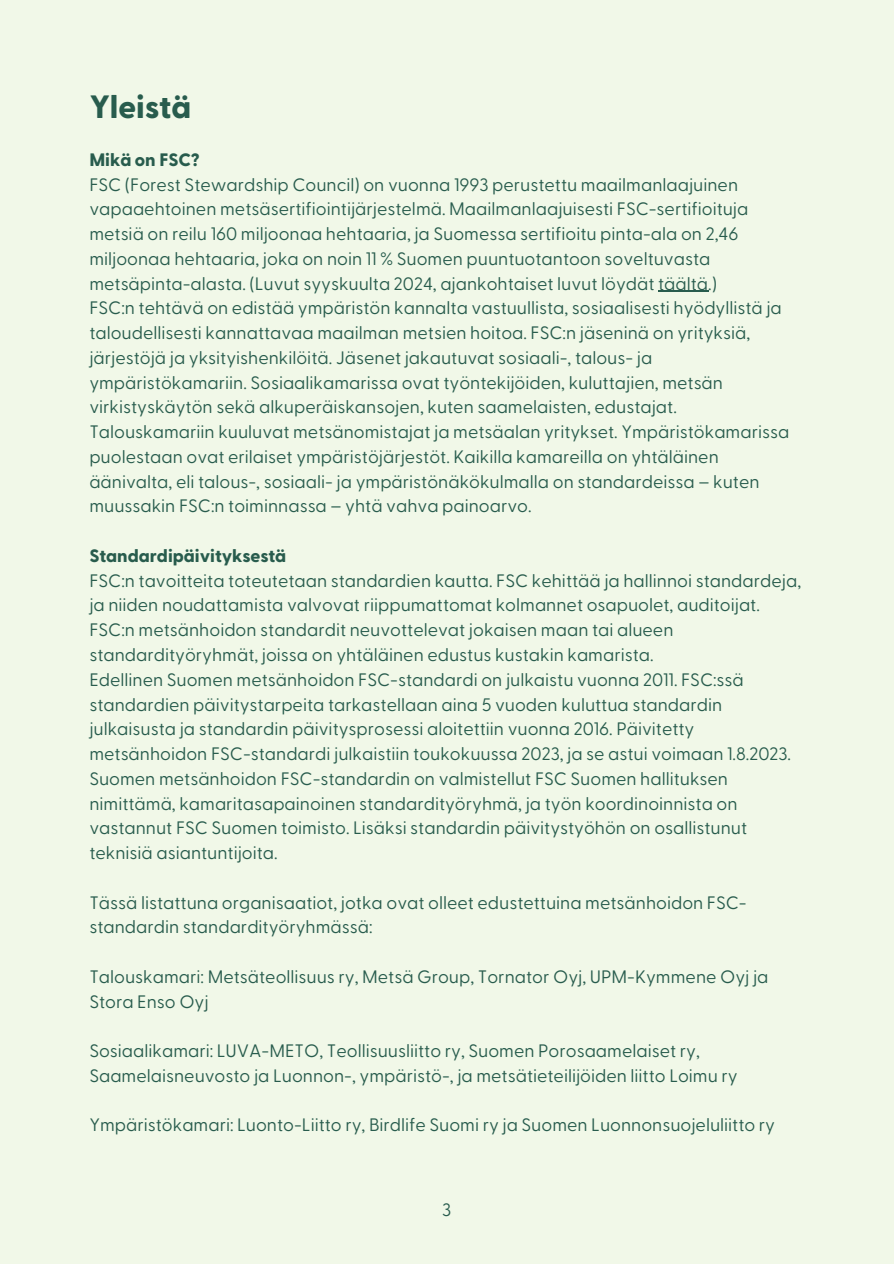
<style>
.page{position:relative;width:894px;height:1264px;background:#fff}
.page>*{position:absolute;margin:0;border:0;box-sizing:border-box;transform-origin:0 0}
.t1{font:800 32.25px "Greycliff CF";color:#285c4d}
.t2{font:18px/24.8px "Greycliff CF";color:#285c4d}
.t3{font:800 18px "Greycliff CF";color:#285c4d}
</style>
<div class="page">
<div style="left:0;top:0;width:893px;height:1263px;background:#f1f8e8"></div>
<hr style="left:658px;top:291px;width:50px;height:1px;background:#285c4d">
<p class="t1" style="left:89px;top:92px;width:103px">Yleistä</p>
<h1 class="t3" style="left:89px;top:151px;width:111px">Mikä on FSC?</h1>
<p class="t2" style="left:89px;top:173px;width:660px">FSC (Forest Stewardship Council) on vuonna 1993 perustettu maailmanlaajuinen vapaaehtoinen metsäsertifiointijärjestelmä. Maailmanlaajuisesti FSC-sertifioituja metsiä on reilu 160 miljoonaa hehtaaria, ja Suomessa sertifioitu pinta-ala on 2,46 miljoonaa hehtaaria, joka on noin 11 % Suomen puuntuotantoon soveltuvasta metsäpinta-alasta. (Luvut syyskuulta 2024, ajankohtaiset luvut löydät täältä.)</p>
<p class="t2" style="left:89px;top:296px;width:701px">FSC:n tehtävä on edistää ympäristön kannalta vastuullista, sosiaalisesti hyödyllistä ja taloudellisesti kannattavaa maailman metsien hoitoa. FSC:n jäseninä on yrityksiä, järjestöjä ja yksityishenkilöitä. Jäsenet jakautuvat sosiaali-, talous- ja ympäristökamariin. Sosiaalikamarissa ovat työntekijöiden, kuluttajien, metsän virkistyskäytön sekä alkuperäiskansojen, kuten saamelaisten, edustajat.<br>Talouskamariin kuuluvat metsänomistajat ja metsäalan yritykset. Ympäristökamarissa puolestaan ovat erilaiset ympäristöjärjestöt. Kaikilla kamareilla on yhtäläinen äänivalta, eli talous-, sosiaali- ja ympäristönäkökulmalla on standardeissa – kuten muussakin FSC:n toiminnassa – yhtä vahva painoarvo.</p>
<p class="t3" style="left:89px;top:547px;width:198px">Standardipäivityksestä</p>
<p class="t2" style="left:89px;top:569px;width:713px">FSC:n tavoitteita toteutetaan standardien kautta. FSC kehittää ja hallinnoi standardeja, ja niiden noudattamista valvovat riippumattomat kolmannet osapuolet, auditoijat.<br>FSC:n metsänhoidon standardit neuvottelevat jokaisen maan tai alueen standardityöryhmät, joissa on yhtäläinen edustus kustakin kamarista.</p>
<p class="t2" style="left:89px;top:668px;width:703px">Edellinen Suomen metsänhoidon FSC-standardi on julkaistu vuonna 2011. FSC:ssä standardien päivitystarpeita tarkastellaan aina 5 vuoden kuluttua standardin julkaisusta ja standardin päivitysprosessi aloitettiin vuonna 2016. Päivitetty metsänhoidon FSC-standardi julkaistiin toukokuussa 2023, ja se astui voimaan 1.8.2023.</p>
<p class="t2" style="left:89px;top:767px;width:659px">Suomen metsänhoidon FSC-standardin on valmistellut FSC Suomen hallituksen nimittämä, kamaritasapainoinen standardityöryhmä, ja työn koordinoinnista on vastannut FSC Suomen toimisto. Lisäksi standardin päivitystyöhön on osallistunut teknisiä asiantuntijoita.</p>
<p class="t2" style="left:89px;top:890px;width:658px">Tässä listattuna organisaatiot, jotka ovat olleet edustettuina metsänhoidon FSC&shy;standardin standardityöryhmässä:</p>
<p class="t2" style="left:89px;top:965px;width:680px">Talouskamari: Metsäteollisuus ry, Metsä Group, Tornator Oyj, UPM-Kymmene Oyj ja<br>Stora Enso Oyj</p>
<p class="t2" style="left:89px;top:1039px;width:649px">Sosiaalikamari: LUVA-METO, Teollisuusliitto ry, Suomen Porosaamelaiset ry,<br>Saamelaisneuvosto ja Luonnon-, ympäristö-, ja metsätieteilijöiden liitto Loimu ry</p>
<p class="t2" style="left:89px;top:1113px;width:687px">Ympäristökamari: Luonto-Liitto ry, Birdlife Suomi ry ja Suomen Luonnonsuojeluliitto ry</p>
<p class="t2" style="left:442px;top:1198px;width:11px">3</p>
</div>
